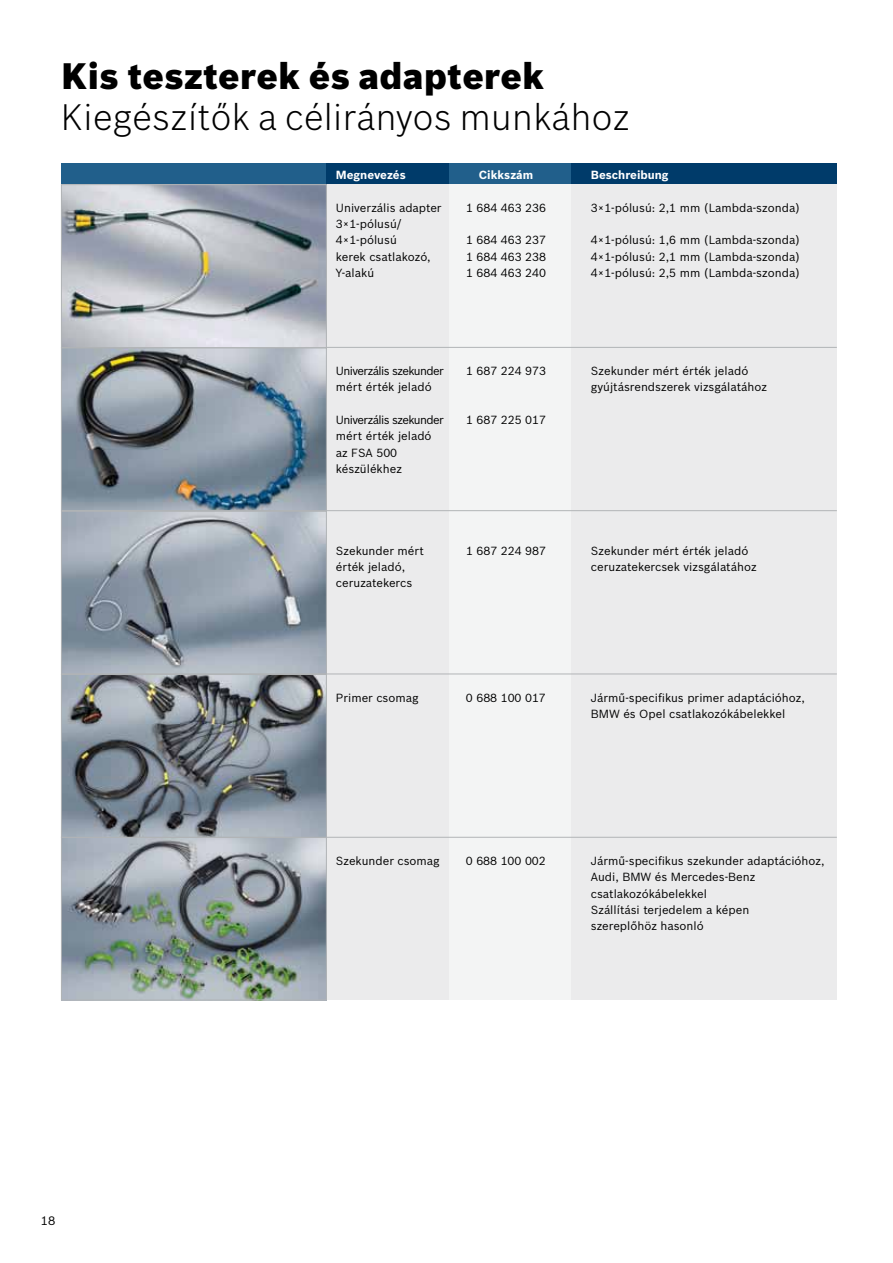
<style>
.page{position:relative;width:893px;height:1263px;background:#fff}
.page>*{position:absolute;margin:0;border:0;box-sizing:border-box;transform-origin:0 0}
.t1{font:300 36px "Bosch Sans";letter-spacing:.01em;color:#000}
.t2{font:900 36px "Bosch Sans";letter-spacing:.01em;color:#000}
.t3{font:12px "Bosch Sans";color:#000}
.t4{font:11.55px/16.4px "Bosch Sans";color:#000}
.t5{font:11.55px "Bosch Sans";letter-spacing:-.05em;color:#000}
.t6{font:700 11.55px "Bosch Sans";color:#fff}
</style>
<div class="page">
<div style="left:61px;top:184px;width:776px;height:816px;background:#f3f4f4"></div>
<div style="left:327px;top:163px;width:122px;height:837px;background:#ebebec"></div>
<div style="left:571px;top:184px;width:266px;height:816px;background:#ebebec"></div>
<div style="left:61px;top:163px;width:776px;height:21px;background:#215f8b"></div>
<img style="left:63px;top:350px;width:262px;height:159px">
<div style="left:61px;top:348px;width:266px;height:163px;border:1px solid #b1b4b6"></div>
<img style="left:63px;top:839px;width:262px;height:159px">
<div style="left:61px;top:837px;width:266px;height:163px;border:1px solid #b1b4b6"></div>
<svg style="left:63px;top:513px;width:262px;height:159px;background:#95a0ab"></svg>
<div style="left:61px;top:511px;width:266px;height:163px;border:1px solid #b1b4b6"></div>
<div style="left:571px;top:163px;width:266px;height:21px;background:#003b6a"></div>
<div style="left:327px;top:163px;width:122px;height:21px;background:#003b6a"></div>
<svg style="left:63px;top:676px;width:262px;height:160px;background:#788189"></svg>
<div style="left:61px;top:674px;width:266px;height:164px;border:1px solid #b1b4b6"></div>
<hr style="left:61px;top:347px;width:776px;height:1px;background:#b1b4b6">
<hr style="left:61px;top:510px;width:776px;height:1px;background:#b1b4b6">
<hr style="left:61px;top:837px;width:776px;height:1px;background:#b1b4b6">
<hr style="left:61px;top:674px;width:776px;height:1px;background:#b1b4b6">
<svg style="left:63px;top:186px;width:262px;height:160px;background:#adb2b9"></svg>
<div style="left:61px;top:184px;width:266px;height:164px;border:1px solid #b1b4b6"></div>
<h1 class="t2" style="left:61px;top:54px;width:485px">Kis teszterek és adapterek</h1>
<h1 class="t1" style="left:61px;top:95px;width:570px">Kiegészítők a célirányos munkához</h1>
<p class="t6" style="left:336px;top:168px;width:71px">Megnevezés</p>
<p class="t6" style="left:479px;top:168px;width:56px">Cikkszám</p>
<p class="t6" style="left:591px;top:168px;width:79px">Beschreibung</p>
<p class="t4" style="left:336px;top:199px;width:107px">Univerzális adapter</p>
<p class="t4" style="left:466px;top:199px;width:81px">1 684 463 236</p>
<p class="t4" style="left:591px;top:199px;width:211px">3×1-pólusú: 2,1 mm (Lambda-szonda)</p>
<p class="t4" style="left:336px;top:216px;width:67px">3×1-pólusú/<br>4×1-pólusú</p>
<p class="t4" style="left:466px;top:232px;width:81px">1 684 463 237</p>
<p class="t4" style="left:591px;top:232px;width:211px">4×1-pólusú: 1,6 mm (Lambda-szonda)</p>
<p class="t4" style="left:336px;top:248px;width:96px">kerek csatlakozó,</p>
<p class="t4" style="left:466px;top:248px;width:81px">1 684 463 238</p>
<p class="t4" style="left:591px;top:248px;width:211px">4×1-pólusú: 2,1 mm (Lambda-szonda)</p>
<p class="t4" style="left:336px;top:265px;width:40px">Y-alakú</p>
<p class="t4" style="left:466px;top:265px;width:81px">1 684 463 240</p>
<p class="t4" style="left:591px;top:265px;width:211px">4×1-pólusú: 2,5 mm (Lambda-szonda)</p>
<p class="t5" style="left:336px;top:364px;width:110px">Univerzális szekunder</p>
<p class="t4" style="left:466px;top:363px;width:81px">1 687 224 973</p>
<p class="t4" style="left:591px;top:363px;width:159px">Szekunder mért érték jeladó</p>
<p class="t4" style="left:336px;top:379px;width:97px">mért érték jeladó</p>
<p class="t4" style="left:591px;top:379px;width:178px">gyújtásrendszerek vizsgálatához</p>
<p class="t5" style="left:336px;top:413px;width:110px">Univerzális szekunder</p>
<p class="t4" style="left:466px;top:412px;width:81px">1 687 225 017</p>
<p class="t4" style="left:336px;top:428px;width:97px">mért érték jeladó az FSA 500 készülékhez</p>
<p class="t4" style="left:336px;top:542px;width:90px">Szekunder mért</p>
<p class="t4" style="left:466px;top:542px;width:81px">1 687 224 987</p>
<p class="t4" style="left:591px;top:542px;width:159px">Szekunder mért érték jeladó</p>
<p class="t4" style="left:336px;top:559px;width:71px">érték jeladó,</p>
<p class="t4" style="left:591px;top:559px;width:167px">ceruzatekercsek vizsgálatához</p>
<p class="t4" style="left:336px;top:575px;width:78px">ceruzatekercs</p>
<p class="t4" style="left:336px;top:689px;width:84px">Primer csomag</p>
<p class="t4" style="left:466px;top:689px;width:81px">0 688 100 017</p>
<p class="t4" style="left:591px;top:689px;width:216px">Jármű-specifikus primer adaptációhoz,<br>BMW és Opel csatlakozókábelekkel</p>
<p class="t4" style="left:336px;top:853px;width:105px">Szekunder csomag</p>
<p class="t4" style="left:466px;top:853px;width:81px">0 688 100 002</p>
<p class="t4" style="left:591px;top:853px;width:235px">Jármű-specifikus szekunder adaptációhoz,<br>Audi, BMW és Mercedes-Benz csatlakozókábelekkel<br>Szállítási terjedelem a képen<br>szereplőhöz hasonló</p>
<p class="t3" style="left:41px;top:1213px;width:16px">18</p>
</div>
